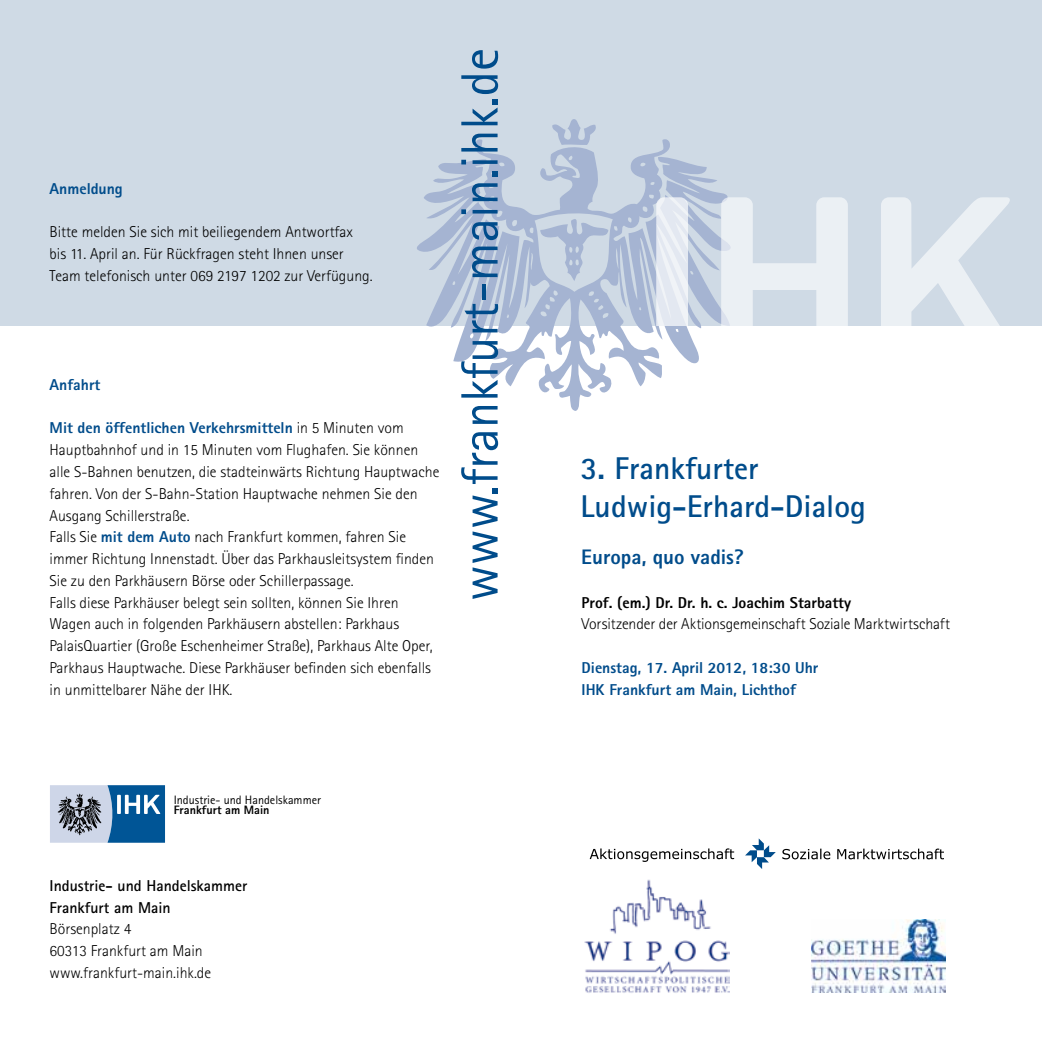
<style>
.page{position:relative;width:1042px;height:1042px;background:#fff}
.page>*{position:absolute;margin:0;border:0;box-sizing:border-box;transform-origin:0 0}
.t1{font:52.5px "Rotis Sans Serif";color:#004c8b}
.t2{font:700 31.5px/38.5px "Rotis Sans Serif";color:#004c8b}
.t3{font:800 21px "Rotis Sans Serif";color:#004c8b}
.t4{font:300 15.75px/21.7px "Rotis Sans Serif";color:#000}
.t5{font:800 15.75px/21.7px "Rotis Sans Serif";color:#004c8b}
.t6{font:700 15.75px/21.7px "Rotis Sans Serif";color:#000}
.t7{font:800 15.75px "Rotis Sans Serif";color:#000}
.t8{font:12.25px "Rotis Sans Serif";color:#000}
.t9{font:800 12.25px "Rotis Sans Serif";color:#000}
.s1{font-weight:800;color:#004c8b}
</style>
<div class="page">
<div style="left:0;top:0;width:1042px;height:325px;background:#cfdae5"></div>
<svg style="left:552px;top:119px;width:44px;height:18px"></svg>
<svg style="left:410px;top:137px;width:321px;height:274px"></svg>
<svg style="left:881px;top:197px;width:129px;height:128px"></svg>
<svg style="left:721px;top:197px;width:127px;height:128px"></svg>
<svg style="left:656px;top:197px;width:32px;height:128px;background:#e6ebf2"></svg>
<img style="left:811px;top:919px;width:134px;height:73px">
<img style="left:584px;top:879px;width:145px;height:114px">
<svg style="left:50px;top:785px;width:115px;height:58px;background:#5c8fbb"></svg>
<img style="left:57px;top:792px;width:45px;height:43px">
<svg style="left:745px;top:838px;width:31px;height:31px"></svg>
<svg style="left:590px;top:848px;width:144px;height:14px"></svg>
<svg style="left:782px;top:848px;width:162px;height:11px"></svg>
<p class="t5" style="left:50px;top:177px;width:75px">Anmeldung</p>
<p class="t4" style="left:50px;top:221px;width:325px">Bitte melden Sie sich mit beiliegendem Antwortfax bis 11. April an. Für Rückfragen steht Ihnen unser<br>Team telefonisch unter 069 2197 1202 zur Verfügung.</p>
<p class="t5" style="left:50px;top:373px;width:52px">Anfahrt</p>
<p class="t4" style="left:50px;top:417px;width:391px"><span class="s1">Mit den öffentlichen Verkehrsmitteln</span> in 5 Minuten vom Hauptbahnhof und in 15 Minuten vom Flughafen. Sie können alle S-Bahnen benutzen, die stadteinwärts Richtung Hauptwache fahren. Von der S-Bahn-Station Hauptwache nehmen Sie den Ausgang Schillerstraße.<br>Falls Sie <span class="s1">mit dem Auto</span> nach Frankfurt kommen, fahren Sie immer Richtung Innenstadt. Über das Parkhausleitsystem finden Sie zu den Parkhäusern Börse oder Schillerpassage.<br>Falls diese Parkhäuser belegt sein sollten, können Sie Ihren Wagen auch in folgenden Parkhäusern abstellen: Parkhaus PalaisQuartier (Große Eschenheimer Straße), Parkhaus Alte Oper, Parkhaus Hauptwache. Diese Parkhäuser befinden sich ebenfalls in unmittelbarer Nähe der IHK.</p>
<h1 class="t1" style="left:449px;top:601px;width:555px;rotate:-90deg">www.frankfurt-main.ihk.de</h1>
<p class="t8" style="left:174px;top:792px;width:149px">Industrie- und Handelskammer</p>
<p class="t9" style="left:174px;top:802px;width:97px">Frankfurt am Main</p>
<p class="t6" style="left:50px;top:874px;width:199px">Industrie- und Handelskammer<br>Frankfurt am Main</p>
<p class="t4" style="left:50px;top:918px;width:163px">Börsenplatz 4<br>60313 Frankfurt am Main www.frankfurt-main.ihk.de</p>
<h2 class="t2" style="left:581px;top:448px;width:287px">3. Frankfurter<br>Ludwig-Erhard-Dialog</h2>
<h3 class="t3" style="left:581px;top:543px;width:164px">Europa, quo vadis?</h3>
<p class="t7" style="left:581px;top:592px;width:271px">Prof. (em.) Dr. Dr. h. c. Joachim Starbatty</p>
<p class="t4" style="left:581px;top:613px;width:370px">Vorsitzender der Aktionsgemeinschaft Soziale Marktwirtschaft</p>
<p class="t5" style="left:581px;top:656px;width:238px">Dienstag, 17. April 2012, 18:30 Uhr<br>IHK Frankfurt am Main, Lichthof</p>
</div>
